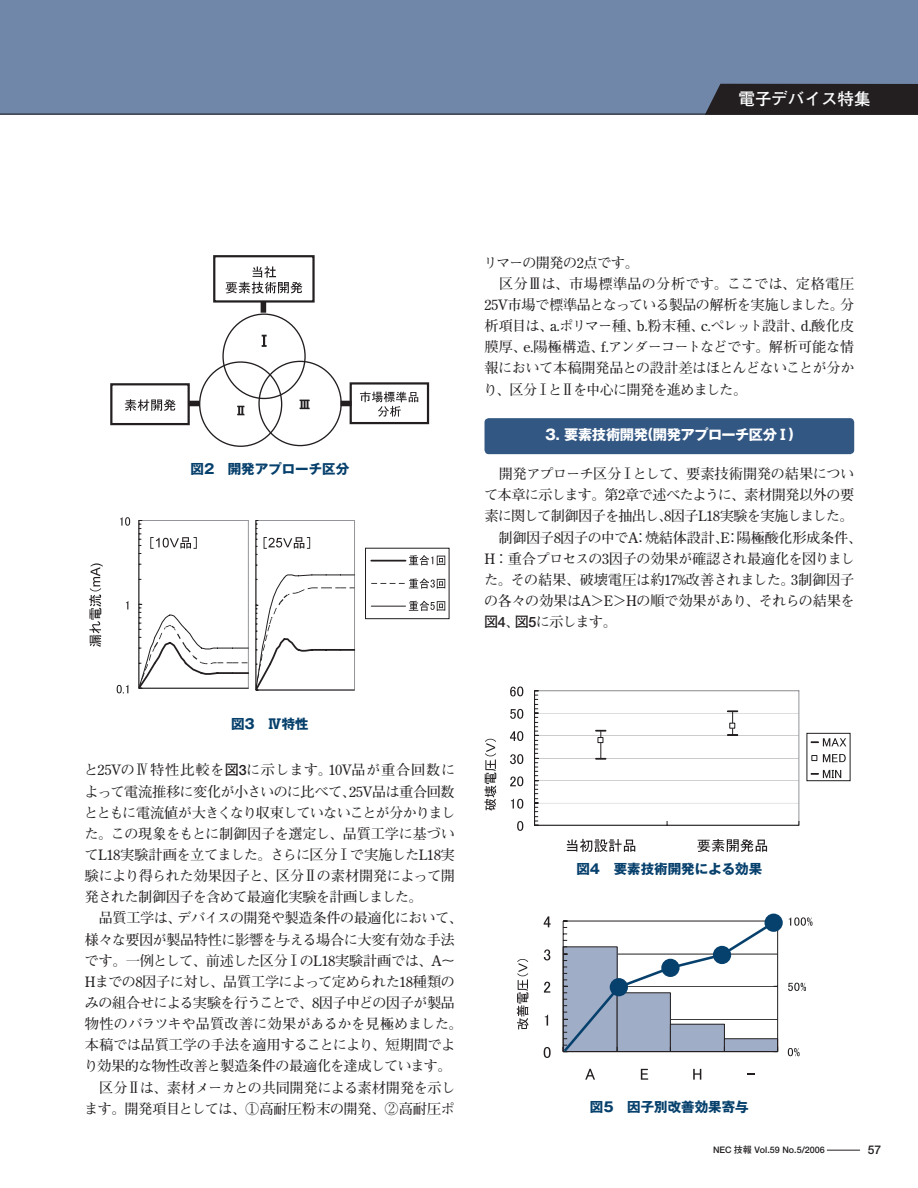
<style>
.page{position:relative;width:918px;height:1188px;background:#fff}
.page>*{position:absolute;margin:0;border:0;box-sizing:border-box;transform-origin:0 0}
.t1{font:700 16.5px "Futo Go B101";color:#fff}
.t2{font:700 14.25px/21.1px "Futo Min A101";letter-spacing:-.035em;color:#231f20}
.t3{font:700 14.25px "Gothic MB101";letter-spacing:-.03em;color:#fff}
.t4{font:700 13.5px "Gothic MB101";color:#06406c}
.t5{font:700 12px "Futo Go B101";color:#231f20}
.t6{font:700 9px "Futo Go B101";color:#231f20}
.s1{font-family:"Futo Go B101"}
</style>
<div class="page">
<div style="left:0;top:0;width:918px;height:114px;background:#7187a9"></div>
<hr style="left:827px;top:1150px;width:33px;height:1px;background:#231f20">
<div style="left:705px;top:84px;width:213px;height:31px;background:#231f20"></div>
<div style="left:485px;top:418px;width:369px;height:36px;background:#325783"></div>
<div style="left:213px;top:255px;width:102px;height:48px;border:2px solid #231f20"></div>
<svg style="left:226px;top:266px;width:76px;height:28px"></svg>
<div style="left:110px;top:383px;width:80px;height:42px;border:2px solid #231f20"></div>
<svg style="left:125px;top:399px;width:51px;height:12px"></svg>
<div style="left:350px;top:382px;width:79px;height:42px;border:2px solid #231f20"></div>
<svg style="left:360px;top:392px;width:58px;height:25px"></svg>
<svg style="left:237px;top:406px;width:8px;height:10px"></svg>
<svg style="left:262px;top:335px;width:5px;height:12px"></svg>
<svg style="left:300px;top:400px;width:10px;height:9px"></svg>
<div style="left:189px;top:401px;width:11px;height:5px;background:#231f20"></div>
<div style="left:340px;top:401px;width:12px;height:5px;background:#231f20"></div>
<div style="left:261px;top:302px;width:5px;height:11px;background:#231f20"></div>
<svg style="left:89px;top:517px;width:361px;height:177px"></svg>
<svg style="left:510px;top:686px;width:341px;height:166px"></svg>
<hr style="left:535px;top:690px;width:264px;height:1px;background:#939598">
<svg style="left:534px;top:691px;width:266px;height:135px"></svg>
<svg style="left:517px;top:821px;width:6px;height:10px"></svg>
<svg style="left:511px;top:799px;width:12px;height:10px"></svg>
<svg style="left:510px;top:776px;width:13px;height:10px"></svg>
<svg style="left:510px;top:754px;width:13px;height:10px"></svg>
<svg style="left:510px;top:731px;width:13px;height:10px"></svg>
<svg style="left:510px;top:709px;width:13px;height:10px"></svg>
<svg style="left:510px;top:687px;width:13px;height:9px"></svg>
<svg style="left:567px;top:839px;width:68px;height:13px"></svg>
<svg style="left:697px;top:839px;width:70px;height:13px"></svg>
<svg style="left:807px;top:733px;width:43px;height:48px"></svg>
<svg style="left:485px;top:739px;width:11px;height:72px"></svg>
<svg style="left:544px;top:1047px;width:7px;height:11px"></svg>
<svg style="left:545px;top:1015px;width:3px;height:11px"></svg>
<svg style="left:544px;top:982px;width:6px;height:11px"></svg>
<svg style="left:544px;top:949px;width:6px;height:11px"></svg>
<svg style="left:544px;top:916px;width:7px;height:11px"></svg>
<svg style="left:585px;top:1069px;width:10px;height:11px"></svg>
<svg style="left:641px;top:1069px;width:7px;height:11px"></svg>
<svg style="left:693px;top:1069px;width:8px;height:11px"></svg>
<svg style="left:788px;top:1048px;width:12px;height:8px"></svg>
<svg style="left:788px;top:983px;width:18px;height:8px"></svg>
<svg style="left:789px;top:917px;width:23px;height:9px"></svg>
<svg style="left:517px;top:959px;width:12px;height:70px"></svg>
<svg style="left:562px;top:919px;width:216px;height:134px"></svg>
<div style="left:765px;top:914px;width:18px;height:18px;background:#06406c;border-radius:50%"></div>
<p class="t1" style="left:739px;top:89px;width:133px">電子デバイス特集</p>
<p class="t1" style="left:739px;top:89px;width:100px">映像表示技術</p>
<p class="t4" style="left:191px;top:459px;width:160px">図2　開発アプローチ区分</p>
<p class="t2" style="left:483px;top:252px;width:373px">リマーの開発の2点です。<br>　区分Ⅲは、市場標準品の分析です。ここでは、定格電圧<br>25V市場で標準品となっている製品の解析を実施しました。分析項目は、a.ポリマー種、b.粉末種、c.ペレット設計、d.酸化皮膜厚、e.陽極構造、f.アンダーコートなどです。解析可能な情報において本稿開発品との設計差はほとんどないことが分かり、区分ⅠとⅡを中心に開発を進めました。</p>
<p class="t3" style="left:545px;top:425px;width:250px">3. 要素技術開発(開発アプローチ区分Ⅰ)</p>
<p class="t2" style="left:484px;top:464px;width:380px">　開発アプローチ区分Ⅰとして、要素技術開発の結果について本章に示します。第2章で述べたように、素材開発以外の要素に関して制御因子を抽出し、8因子L18実験を実施しました。　制御因子8因子の中でA：焼結体設計、E：陽極酸化形成条件、<br>H：重合プロセスの3因子の効果が確認され最適化を図りました。その結果、破壊電圧は約17%改善されました。3制御因子の各々の効果はA＞E＞Hの順で効果があり、それらの結果を<span class="s1">図4</span>、<span class="s1">図5</span>に示します。</p>
<p class="t4" style="left:231px;top:715px;width:79px">図3　Ⅳ特性</p>
<p class="t2" style="left:84px;top:760px;width:380px">と25VのⅣ特性比較を<span class="s1">図3</span>に示します。10V品が重合回数によって電流推移に変化が小さいのに比べて、25V品は重合回数とともに電流値が大きくなり収束していないことが分かりました。この現象をもとに制御因子を選定し、品質工学に基づいてL18実験計画を立てました。さらに区分Ⅰで実施したL18実験により得られた効果因子と、区分Ⅱの素材開発によって開発された制御因子を含めて最適化実験を計画しました。<br>　品質工学は、デバイスの開発や製造条件の最適化において、様々な要因が製品特性に影響を与える場合に大変有効な手法です。一例として、前述した区分ⅠのL18実験計画では、A～<br>Hまでの8因子に対し、品質工学によって定められた18種類のみの組合せによる実験を行うことで、8因子中どの因子が製品物性のバラツキや品質改善に効果があるかを見極めました。本稿では品質工学の手法を適用することにより、短期間でより効果的な物性改善と製造条件の最適化を達成しています。　区分Ⅱは、素材メーカとの共同開発による素材開発を示します。開発項目としては、①高耐圧粉末の開発、②高耐圧ポ</p>
<p class="t4" style="left:576px;top:859px;width:187px">図4　要素技術開発による効果</p>
<p class="t4" style="left:590px;top:1098px;width:160px">図5　因子別改善効果寄与</p>
<p class="t6" style="left:713px;top:1144px;width:113px">NEC 技報 Vol.59 No.5/2006</p>
<p class="t5" style="left:868px;top:1143px;width:15px">57</p>
</div>
